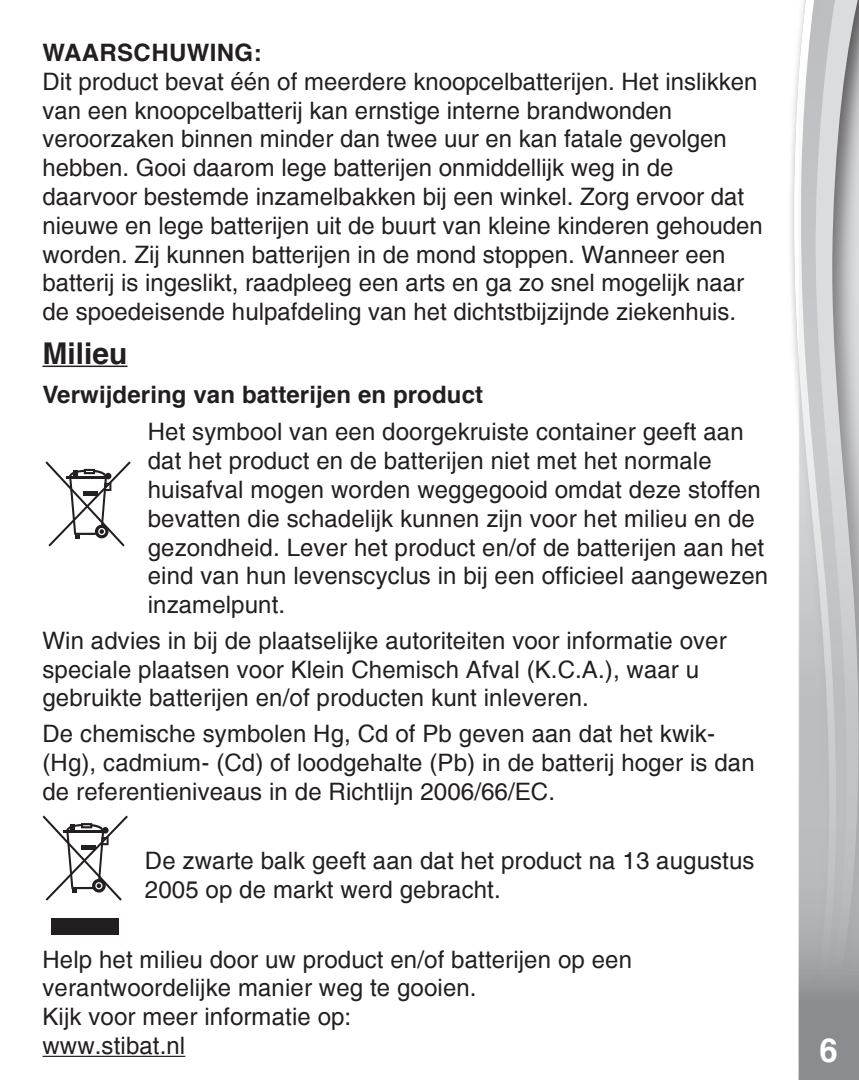
<style>
.page{position:relative;width:859px;height:1080px;background:#fff}
.page>*{position:absolute;margin:0;border:0;box-sizing:border-box;transform-origin:0 0}
.t1{font:700 33px "Helvetica";color:#fff}
.subhead{font:700 30px "Helvetica";color:#231f20}
.t2{font:27px "Helvetica";color:#fff}
.point{font:24px/28.8px "Helvetica";letter-spacing:.005em;color:#231f20}
.Subhead_1{font:24px/28.8px "Helvetica";color:#231f20}
.point-2{font:700 24px "Helvetica";letter-spacing:.005em;color:#231f20}
.body_text_2{font:700 24px "Helvetica";letter-spacing:.015em;color:#231f20}
</style>
<div class="page">
<svg style="left:793px;top:46px;width:6px;height:1034px"></svg>
<svg style="left:799px;top:0;width:60px;height:1080px;background:#bebfc1"></svg>
<hr style="left:43px;top:366px;width:85px;height:1px;background:#231f20">
<hr style="left:43px;top:1056px;width:142px;height:1px;background:#231f20">
<svg style="left:45px;top:461px;width:86px;height:86px"></svg>
<div style="left:51px;top:918px;width:68px;height:17px;background:#231f20"></div>
<svg style="left:43px;top:816px;width:85px;height:85px"></svg>
<p class="body_text_2" style="left:43px;top:36px;width:220px">WAARSCHUWING:</p>
<p class="Subhead_1" style="left:43px;top:67px;width:722px">Dit product bevat één of meerdere knoopcelbatterijen. Het inslikken van een knoopcelbatterij kan ernstige interne brandwonden veroorzaken binnen minder dan twee uur en kan fatale gevolgen hebben. Gooi daarom lege batterijen onmiddellijk weg in de daarvoor bestemde inzamelbakken bij een winkel. Zorg ervoor dat nieuwe en lege batterijen uit de buurt van kleine kinderen gehouden worden. Zij kunnen batterijen in de mond stoppen. Wanneer een batterij is ingeslikt, raadpleeg een arts en ga zo snel mogelijk naar de spoedeisende hulpafdeling van het dichtstbijzijnde ziekenhuis.</p>
<p class="subhead" style="left:43px;top:333px;width:87px">Milieu</p>
<p class="point-2" style="left:43px;top:378px;width:442px">Verwijdering van batterijen en product</p>
<p class="point" style="left:148px;top:418px;width:622px">Het symbool van een doorgekruiste container geeft aan dat het product en de batterijen niet met het normale huisafval mogen worden weggegooid omdat deze stoffen bevatten die schadelijk kunnen zijn voor het milieu en de gezondheid. Lever het product en/of de batterijen aan het eind van hun levenscyclus in bij een officieel aangewezen inzamelpunt.</p>
<p class="point" style="left:43px;top:626px;width:686px">Win advies in bij de plaatselijke autoriteiten voor informatie over speciale plaatsen voor Klein Chemisch Afval (K.C.A.), waar u gebruikte batterijen en/of producten kunt inleveren.</p>
<p class="point" style="left:43px;top:719px;width:714px">De chemische symbolen Hg, Cd of Pb geven aan dat het kwik-(Hg), cadmium- (Cd) of loodgehalte (Pb) in de batterij hoger is dan de referentieniveaus in de Richtlijn 2006/66/EC.</p>
<p class="point" style="left:145px;top:847px;width:611px">De zwarte balk geeft aan dat het product na 13 augustus<br>2005 op de markt werd gebracht.</p>
<p class="point" style="left:43px;top:945px;width:591px">Help het milieu door uw product en/of batterijen op een verantwoordelijke manier weg te gooien.</p>
<p class="point" style="left:43px;top:1003px;width:310px">Kijk voor meer informatie op:</p>
<p class="point" style="left:43px;top:1031px;width:144px">www.stibat.nl</p>
<p class="t2" style="left:828px;top:1022px;width:17px">6</p>
<h1 class="t1" style="left:820px;top:1028px;width:20px">6</h1>
</div>
